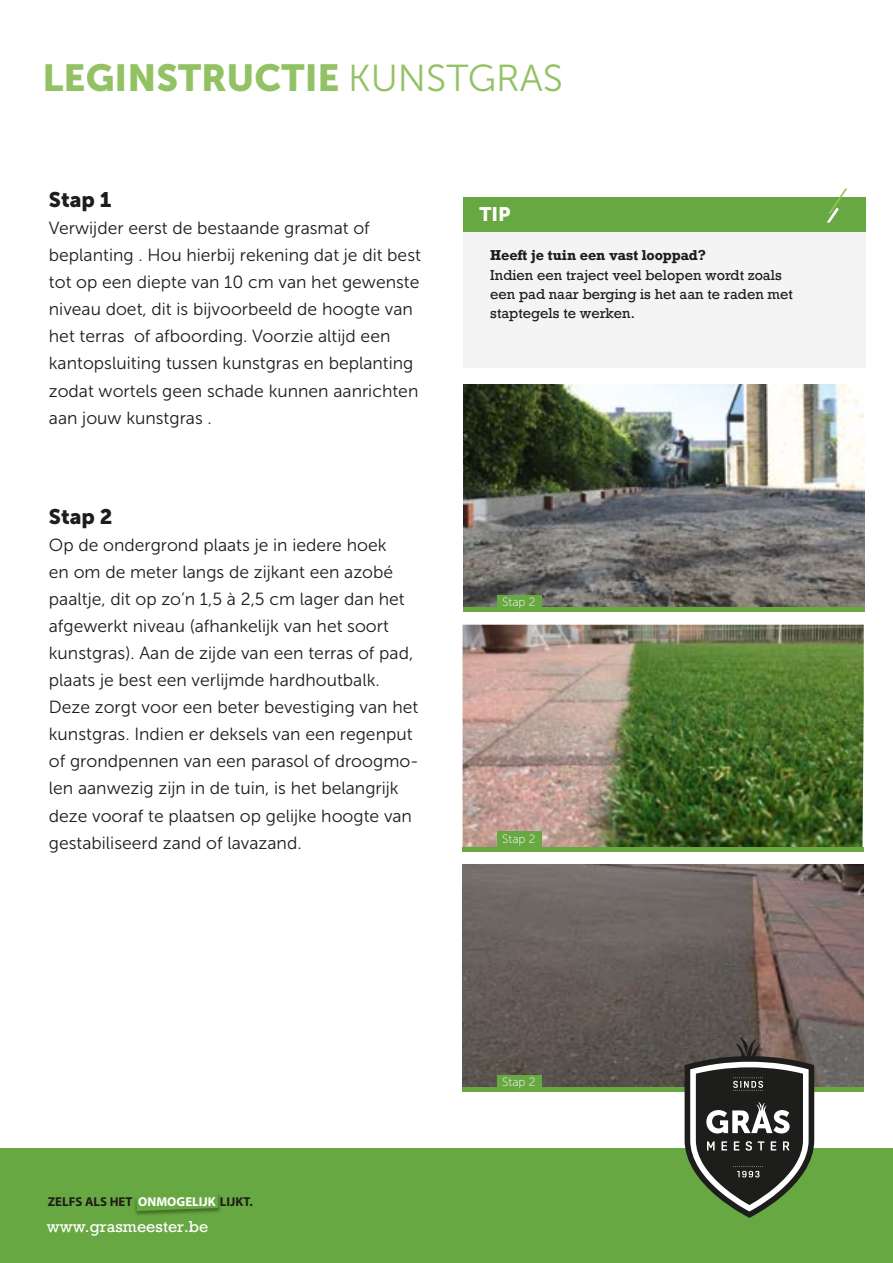
<style>
.page{position:relative;width:893px;height:1263px;background:#fff}
.page>*{position:absolute;margin:0;border:0;box-sizing:border-box;transform-origin:0 0}
.t1{font:37.5px "Museo Sans 900";color:#93c264}
.t2{font:21px "Museo Sans 900";color:#1d1d1b}
.t3{font:19.5px "Museo Sans 900";color:#fff}
.t4{font:17.55px/27px "Museo Sans 300";color:#1d1d1b}
.t5{font:15px "Rockwell";color:#fff}
.t6{font:13.5px/19.2px "Rockwell";color:#1d1d1b}
.t7{font:700 13.5px "Rockwell";letter-spacing:-.01em;color:#1d1d1b}
.t8{font:700 12.9px "Myriad Pro";color:#1d1d1b}
.t9{font:12px "Museo Sans 100";color:#fff}
.s1{font-family:"Museo Sans 300"}
.s2{color:#fff}
</style>
<div class="page">
<div style="left:0;top:1148px;width:893px;height:115px;background:#68a842"></div>
<img style="left:135px;top:1194px;width:86px;height:21px">
<svg style="left:136px;top:1194px;width:82px;height:17px"></svg>
<div style="left:463px;top:197px;width:402px;height:171px;background:#f4f4f4"></div>
<div style="left:463px;top:197px;width:403px;height:34px;background:#68a842"></div>
<svg style="left:827px;top:189px;width:20px;height:34px"></svg>
<img style="left:463px;top:384px;width:402px;height:223px">
<hr style="left:463px;top:607px;width:402px;height:4px;background:#68a842">
<img style="left:463px;top:625px;width:401px;height:222px">
<div style="left:462px;top:847px;width:402px;height:5px;background:#68a842"></div>
<img style="left:462px;top:865px;width:402px;height:222px">
<div style="left:462px;top:1087px;width:402px;height:5px;background:#68a842"></div>
<svg style="left:685px;top:1036px;width:129px;height:182px"></svg>
<div style="left:497px;top:595px;width:45px;height:16px;background:#68a842"></div>
<div style="left:497px;top:831px;width:45px;height:17px;background:#68a842"></div>
<div style="left:497px;top:1075px;width:45px;height:16px;background:#68a842"></div>
<h1 class="t1" style="left:43px;top:56px;width:522px">LEGINSTRUCTIE <span class="s1">KUNSTGRAS</span></h1>
<p class="t2" style="left:49px;top:188px;width:64px">Stap 1</p>
<p class="t4" style="left:49px;top:215px;width:374px">Verwijder eerst de bestaande grasmat of beplanting . Hou hierbij rekening dat je dit best tot op een diepte van 10 cm van het gewenste niveau doet, dit is bijvoorbeeld de hoogte van het terras of afboording. Voorzie altijd een kantopsluiting tussen kunstgras en beplanting zodat wortels geen schade kunnen aanrichten aan jouw kunstgras .</p>
<p class="t2" style="left:49px;top:505px;width:65px">Stap 2</p>
<p class="t4" style="left:49px;top:532px;width:372px">Op de ondergrond plaats je in iedere hoek<br>en om de meter langs de zijkant een azobé paaltje, dit op zo’n 1,5 à 2,5 cm lager dan het afgewerkt niveau (afhankelijk van het soort kunstgras). Aan de zijde van een terras of pad, plaats je best een verlijmde hardhoutbalk.<br>Deze zorgt voor een beter bevestiging van het kunstgras. Indien er deksels van een regenput of grondpennen van een parasol of droogmo&shy;len aanwezig zijn in de tuin, is het belangrijk deze vooraf te plaatsen op gelijke hoogte van gestabiliseerd zand of lavazand.</p>
<p class="t3" style="left:479px;top:204px;width:33px">TIP</p>
<p class="t7" style="left:490px;top:247px;width:217px">Heeft je tuin een vast looppad?</p>
<p class="t6" style="left:490px;top:265px;width:304px">Indien een traject veel belopen wordt zoals een pad naar berging is het aan te raden met staptegels te werken.</p>
<p class="t9" style="left:502px;top:596px;width:35px">Stap 2</p>
<p class="t9" style="left:502px;top:832px;width:35px">Stap 2</p>
<p class="t8" style="left:48px;top:1193px;width:206px">ZELFS ALS HET <span class="s2">ONMOGELIJK</span> LIJKT.</p>
<p class="t5" style="left:47px;top:1217px;width:163px">www.grasmeester.be</p>
<p class="t9" style="left:502px;top:1076px;width:35px">Stap 2</p>
</div>
